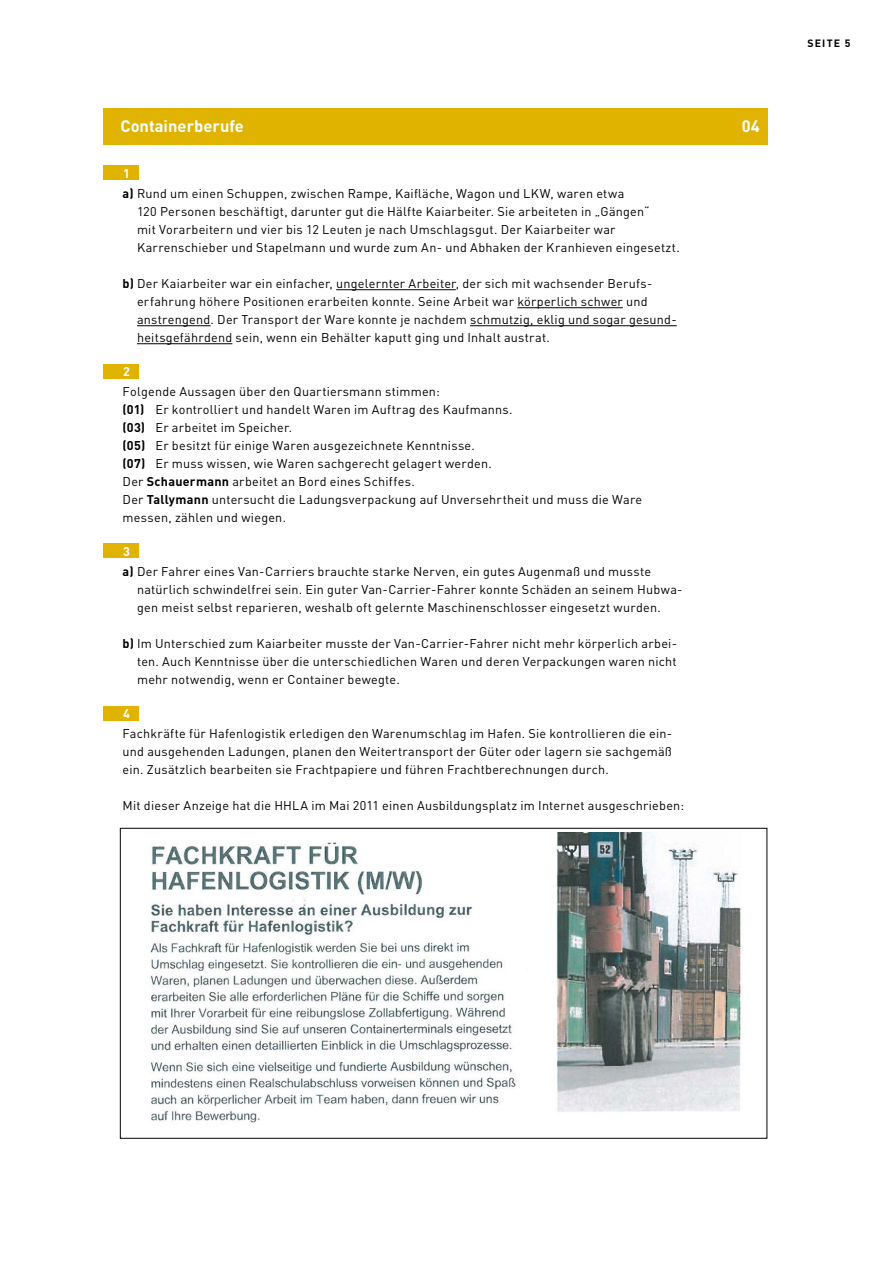
<style>
.page{position:relative;width:893px;height:1263px;background:#fff}
.page>*{position:absolute;margin:0;border:0;box-sizing:border-box;transform-origin:0 0}
.t1{font:700 16.5px "DINOT";color:#fff}
.t2{font:12.6px/18px "DINOT";letter-spacing:.02em;color:#000}
.t3{font:700 12.6px "DINOT";color:#fff}
.t4{font:700 10.5px "DINOT";letter-spacing:.11em;color:#000}
.s1{font-weight:700}
</style>
<div class="page">
<hr style="left:336px;top:289px;width:120px;height:1px;background:#000">
<hr style="left:517px;top:307px;width:106px;height:1px;background:#000">
<hr style="left:137px;top:325px;width:74px;height:1px;background:#000">
<hr style="left:470px;top:325px;width:207px;height:1px;background:#000">
<hr style="left:137px;top:343px;width:95px;height:1px;background:#000">
<div style="left:103px;top:108px;width:665px;height:36px;background:#dfb300"></div>
<div style="left:103px;top:166px;width:36px;height:14px;background:#dfb300"></div>
<div style="left:103px;top:365px;width:36px;height:14px;background:#dfb300"></div>
<div style="left:103px;top:544px;width:36px;height:14px;background:#dfb300"></div>
<div style="left:103px;top:706px;width:36px;height:14px;background:#dfb300"></div>
<img style="left:150px;top:832px;width:592px;height:291px">
<h1 class="t1" style="left:120px;top:115px;width:125px">Containerberufe</h1>
<h1 class="t1" style="left:742px;top:115px;width:19px">04</h1>
<p class="t3" style="left:123px;top:165px;width:8px">1</p>
<p class="t2" style="left:137px;top:184px;width:544px;text-indent:-14px"><span class="s1">a)</span> Rund um einen Schuppen, zwischen Rampe, Kaifläche, Wagon und LKW, waren etwa<br>120 Personen beschäftigt, darunter gut die Hälfte Kaiarbeiter. Sie arbeiteten in „Gängen“<br>mit Vorarbeitern und vier bis 12 Leuten je nach Umschlagsgut. Der Kaiarbeiter war Karrenschieber und Stapelmann und wurde zum An- und Abhaken der Kranhieven eingesetzt.</p>
<p class="t2" style="left:137px;top:274px;width:541px;text-indent:-14px"><span class="s1">b)</span> Der Kaiarbeiter war ein einfacher, ungelernter Arbeiter, der sich mit wachsender Berufs&shy;erfahrung höhere Positionen erarbeiten konnte. Seine Arbeit war körperlich schwer und anstrengend. Der Transport der Ware konnte je nachdem schmutzig, eklig und sogar gesund&shy;heitsgefährdend sein, wenn ein Behälter kaputt ging und Inhalt austrat.</p>
<p class="t3" style="left:123px;top:363px;width:8px">2</p>
<p class="t2" style="left:123px;top:382px;width:521px">Folgende Aussagen über den Quartiersmann stimmen:<br><span class="s1">(01)</span> Er kontrolliert und handelt Waren im Auftrag des Kaufmanns.<br><span class="s1">(03)</span> Er arbeitet im Speicher.<br><span class="s1">(05)</span> Er besitzt für einige Waren ausgezeichnete Kenntnisse.<br><span class="s1">(07)</span> Er muss wissen, wie Waren sachgerecht gelagert werden.<br>Der <span class="s1">Schauermann</span> arbeitet an Bord eines Schiffes.<br>Der <span class="s1">Tallymann</span> untersucht die Ladungsverpackung auf Unversehrtheit und muss die Ware messen, zählen und wiegen.</p>
<p class="t3" style="left:123px;top:543px;width:8px">3</p>
<p class="t2" style="left:137px;top:562px;width:547px;text-indent:-14px"><span class="s1">a)</span> Der Fahrer eines Van-Carriers brauchte starke Nerven, ein gutes Augenmaß und musste natürlich schwindelfrei sein. Ein guter Van-Carrier-Fahrer konnte Schäden an seinem Hubwa&shy;gen meist selbst reparieren, weshalb oft gelernte Maschinenschlosser eingesetzt wurden.</p>
<p class="t2" style="left:137px;top:634px;width:541px;text-align:justify;text-indent:-14px"><span class="s1">b)</span> Im Unterschied zum Kaiarbeiter musste der Van-Carrier-Fahrer nicht mehr körperlich arbei&shy;ten. Auch Kenntnisse über die unterschiedlichen Waren und deren Verpackungen waren nicht mehr notwendig, wenn er Container bewegte.</p>
<p class="t3" style="left:123px;top:705px;width:8px">4</p>
<p class="t2" style="left:123px;top:724px;width:551px;text-align:justify">Fachkräfte für Hafenlogistik erledigen den Warenumschlag im Hafen. Sie kontrollieren die ein&shy;und ausgehenden Ladungen, planen den Weitertransport der Güter oder lagern sie sachgemäß ein. Zusätzlich bearbeiten sie Frachtpapiere und führen Frachtberechnungen durch.</p>
<p class="t2" style="left:123px;top:796px;width:563px">Mit dieser Anzeige hat die HHLA im Mai 2011 einen Ausbildungsplatz im Internet ausgeschrieben:</p>
<p class="t4" style="left:807px;top:36px;width:45px">Seite 5</p>
</div>
